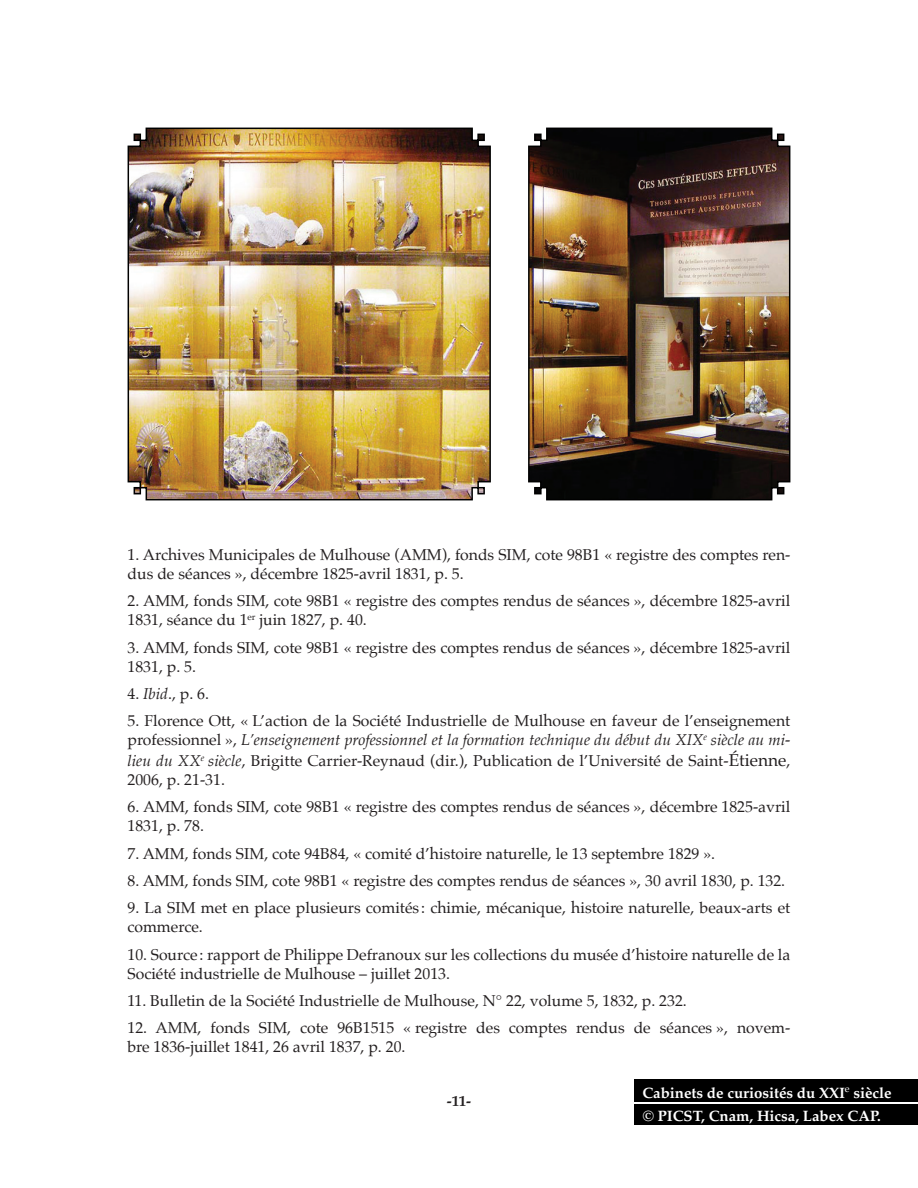
<style>
.page{position:relative;width:918px;height:1188px;background:#fff}
.page>*{position:absolute;margin:0;border:0;box-sizing:border-box;transform-origin:0 0}
.t1{font:15.75px/18.9px "Palatino";color:#231f20}
.t2{font:700 15px "Palatino";color:#fff}
.t3{font:700 15px "Palatino";color:#231f20}
.s1{font-style:italic}
.s2{font-size:17.25px}
</style>
<div class="page">
<div style="left:635px;top:1104px;width:283px;height:21px;background:#000"></div>
<div style="left:634px;top:1079px;width:284px;height:23px;background:#000"></div>
<img style="left:127px;top:127px;width:364px;height:374px">
<img style="left:528px;top:127px;width:263px;height:374px">
<p class="t1" style="left:128px;top:545px;width:664px">1. Archives Municipales de Mulhouse (AMM), fonds SIM, cote 98B1 « registre des comptes ren&shy;dus de séances », décembre 1825-avril 1831, p. 5.</p>
<p class="t1" style="left:128px;top:592px;width:664px">2. AMM, fonds SIM, cote 98B1 « registre des comptes rendus de séances », décembre 1825-avril<br>1831, séance du 1<sup>er</sup> juin 1827, p. 40.</p>
<p class="t1" style="left:128px;top:638px;width:664px">3. AMM, fonds SIM, cote 98B1 « registre des comptes rendus de séances », décembre 1825-avril<br>1831, p. 5.</p>
<p class="t1" style="left:128px;top:684px;width:83px">4. <span class="s1">Ibid</span>., p. 6.</p>
<p class="t1" style="left:128px;top:712px;width:664px">5. Florence Ott, « L’action de la Société Industrielle de Mulhouse en faveur de l’enseignement professionnel », <span class="s1">L’enseignement professionnel et la formation technique du début du XIX</span><sup>e</sup> <span class="s1">siècle au mi-</span></p>
<p class="t1" style="left:128px;top:751px;width:664px"><span class="s1">lieu du XX</span><sup>e</sup> <span class="s1">siècle</span>, Brigitte Carrier-Reynaud (dir.), Publication de l’Université de Saint-<span class="s2">Étienne</span>,<br>2006, p. 21-31.</p>
<p class="t1" style="left:128px;top:797px;width:664px">6. AMM, fonds SIM, cote 98B1 « registre des comptes rendus de séances », décembre 1825-avril<br>1831, p. 78.</p>
<p class="t1" style="left:128px;top:844px;width:589px">7. AMM, fonds SIM, cote 94B84, « comité d’histoire naturelle, le 13 septembre 1829 ».</p>
<p class="t1" style="left:128px;top:871px;width:659px">8. AMM, fonds SIM, cote 98B1 « registre des comptes rendus de séances », 30 avril 1830, p. 132.</p>
<p class="t1" style="left:127px;top:899px;width:664px">9. La SIM met en place plusieurs comités : chimie, mécanique, histoire naturelle, beaux-arts et commerce.</p>
<p class="t1" style="left:127px;top:945px;width:664px">10. Source : rapport de Philippe Defranoux sur les collections du musée d’histoire naturelle de la<br>Société industrielle de Mulhouse – juillet 2013.</p>
<p class="t1" style="left:128px;top:991px;width:561px">11. Bulletin de la Société Industrielle de Mulhouse, N° 22, volume 5, 1832, p. 232.</p>
<p class="t1" style="left:127px;top:1019px;width:664px">12. AMM, fonds SIM, cote 96B1515 « registre des comptes rendus de séances », novem&shy;bre 1836-juillet 1841, 26 avril 1837, p. 20.</p>
<p class="t3" style="left:447px;top:1088px;width:26px">-11-</p>
<p class="t2" style="left:642px;top:1080px;width:251px">Cabinets de curiosités du XXI<sup>e</sup> siècle</p>
<p class="t2" style="left:643px;top:1103px;width:240px">© PICST, Cnam, Hicsa, Labex CAP.</p>
</div>
